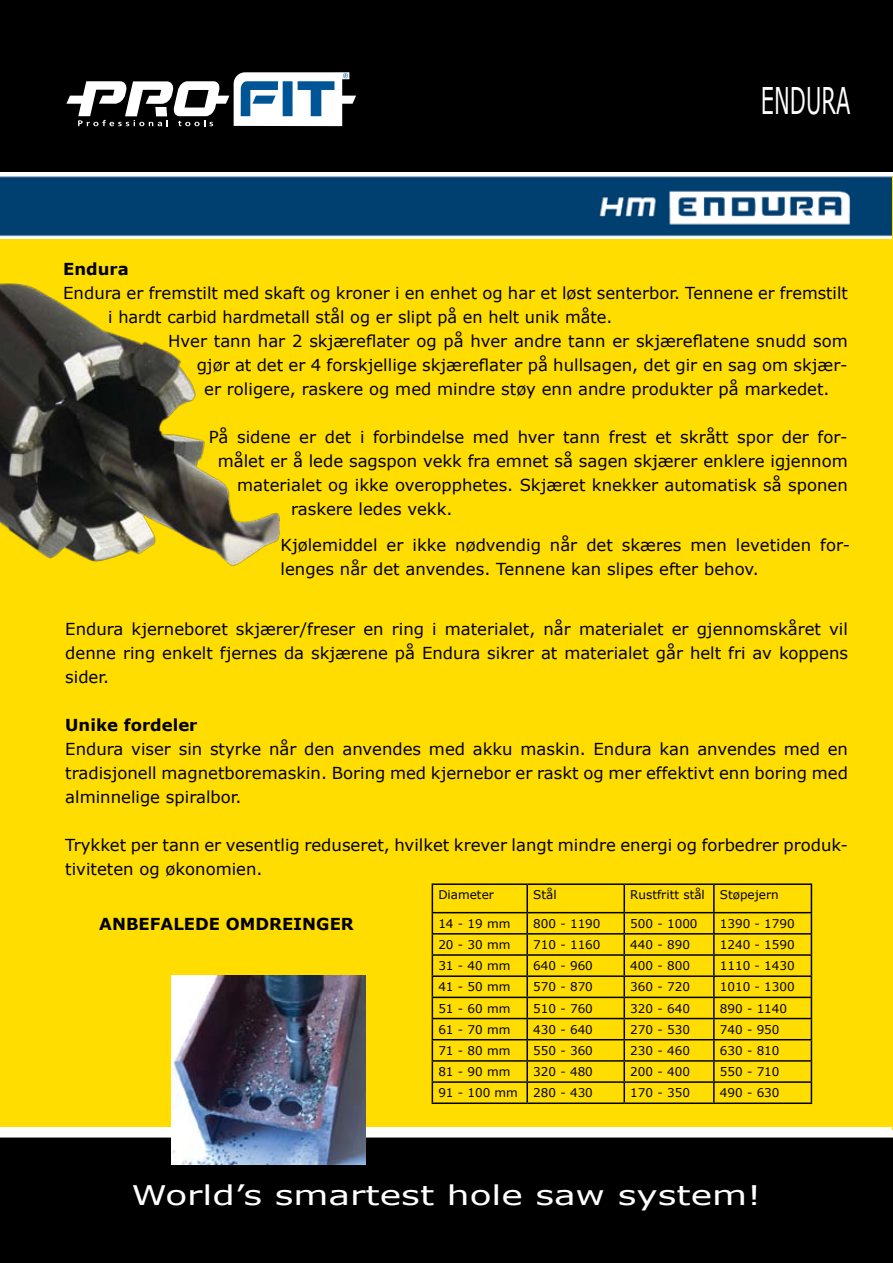
<style>
.page{position:relative;width:893px;height:1263px;background:#fff}
.page>*{position:absolute;margin:0;border:0;box-sizing:border-box;transform-origin:0 0}
.t1{font:36.75px "Verdana";color:#fff;scale:.57 1}
.t2{font:27px "Verdana";color:#fff;scale:1.33 1}
.t3{font:16.5px/24px "Verdana";color:#000}
.t4{font:700 16.5px "Verdana";color:#000}
.t5{font:12px "Verdana";color:#000}
</style>
<div class="page">
<div style="left:0;top:0;width:893px;height:174px;background:#000"></div>
<div style="left:0;top:1137px;width:893px;height:126px;background:#000"></div>
<svg style="left:66px;top:72px;width:290px;height:54px"></svg>
<img style="left:0;top:173px;width:893px;height:67px">
<div style="left:0;top:240px;width:893px;height:887px;background:#fd0"></div>
<img style="left:0;top:283px;width:279px;height:283px">
<img style="left:172px;top:976px;width:194px;height:188px">
<hr style="left:432px;top:883px;width:95px;height:2px;background:#000">
<hr style="left:527px;top:883px;width:97px;height:2px;background:#000">
<hr style="left:526px;top:885px;width:2px;height:27px;background:#000">
<hr style="left:624px;top:883px;width:90px;height:2px;background:#000">
<hr style="left:623px;top:885px;width:2px;height:27px;background:#000">
<hr style="left:714px;top:883px;width:98px;height:2px;background:#000">
<hr style="left:713px;top:885px;width:2px;height:27px;background:#000">
<hr style="left:432px;top:912px;width:95px;height:1px;background:#000">
<hr style="left:527px;top:912px;width:97px;height:1px;background:#000">
<hr style="left:526px;top:913px;width:2px;height:20px;background:#000">
<hr style="left:624px;top:912px;width:90px;height:1px;background:#000">
<hr style="left:623px;top:913px;width:2px;height:20px;background:#000">
<hr style="left:714px;top:912px;width:98px;height:1px;background:#000">
<hr style="left:713px;top:913px;width:2px;height:20px;background:#000">
<hr style="left:432px;top:933px;width:95px;height:1px;background:#000">
<hr style="left:527px;top:933px;width:97px;height:1px;background:#000">
<hr style="left:526px;top:934px;width:2px;height:20px;background:#000">
<hr style="left:624px;top:933px;width:90px;height:1px;background:#000">
<hr style="left:623px;top:934px;width:2px;height:20px;background:#000">
<hr style="left:714px;top:933px;width:98px;height:1px;background:#000">
<hr style="left:713px;top:934px;width:2px;height:20px;background:#000">
<hr style="left:432px;top:954px;width:95px;height:2px;background:#000">
<hr style="left:527px;top:954px;width:97px;height:2px;background:#000">
<hr style="left:624px;top:954px;width:90px;height:2px;background:#000">
<hr style="left:714px;top:954px;width:98px;height:2px;background:#000">
<hr style="left:432px;top:975px;width:95px;height:2px;background:#000">
<hr style="left:527px;top:975px;width:97px;height:2px;background:#000">
<svg style="left:526px;top:956px;width:2px;height:40px"></svg>
<hr style="left:624px;top:975px;width:90px;height:2px;background:#000">
<svg style="left:623px;top:956px;width:2px;height:40px"></svg>
<hr style="left:714px;top:975px;width:98px;height:2px;background:#000">
<svg style="left:713px;top:956px;width:2px;height:40px"></svg>
<hr style="left:432px;top:996px;width:95px;height:2px;background:#000">
<hr style="left:527px;top:996px;width:97px;height:2px;background:#000">
<hr style="left:526px;top:998px;width:2px;height:20px;background:#000">
<hr style="left:624px;top:996px;width:90px;height:2px;background:#000">
<hr style="left:623px;top:998px;width:2px;height:20px;background:#000">
<hr style="left:714px;top:996px;width:98px;height:2px;background:#000">
<hr style="left:713px;top:998px;width:2px;height:20px;background:#000">
<hr style="left:432px;top:1018px;width:95px;height:1px;background:#000">
<hr style="left:527px;top:1018px;width:97px;height:1px;background:#000">
<hr style="left:526px;top:1019px;width:2px;height:20px;background:#000">
<hr style="left:624px;top:1018px;width:90px;height:1px;background:#000">
<hr style="left:623px;top:1019px;width:2px;height:20px;background:#000">
<hr style="left:714px;top:1018px;width:98px;height:1px;background:#000">
<hr style="left:713px;top:1019px;width:2px;height:20px;background:#000">
<hr style="left:432px;top:1039px;width:95px;height:1px;background:#000">
<hr style="left:527px;top:1039px;width:97px;height:1px;background:#000">
<hr style="left:526px;top:1040px;width:2px;height:20px;background:#000">
<hr style="left:624px;top:1039px;width:90px;height:1px;background:#000">
<hr style="left:623px;top:1040px;width:2px;height:20px;background:#000">
<hr style="left:714px;top:1039px;width:98px;height:1px;background:#000">
<hr style="left:713px;top:1040px;width:2px;height:20px;background:#000">
<hr style="left:432px;top:1060px;width:95px;height:2px;background:#000">
<hr style="left:527px;top:1060px;width:97px;height:2px;background:#000">
<hr style="left:624px;top:1060px;width:90px;height:2px;background:#000">
<hr style="left:714px;top:1060px;width:98px;height:2px;background:#000">
<hr style="left:432px;top:1081px;width:95px;height:2px;background:#000">
<svg style="left:432px;top:885px;width:1px;height:217px"></svg>
<hr style="left:527px;top:1081px;width:97px;height:2px;background:#000">
<svg style="left:526px;top:1062px;width:2px;height:40px"></svg>
<hr style="left:624px;top:1081px;width:90px;height:2px;background:#000">
<svg style="left:623px;top:1062px;width:2px;height:40px"></svg>
<hr style="left:714px;top:1081px;width:98px;height:2px;background:#000">
<svg style="left:713px;top:1062px;width:2px;height:40px"></svg>
<svg style="left:811px;top:885px;width:1px;height:217px"></svg>
<hr style="left:432px;top:1102px;width:95px;height:2px;background:#000">
<hr style="left:527px;top:1102px;width:97px;height:2px;background:#000">
<hr style="left:624px;top:1102px;width:90px;height:2px;background:#000">
<hr style="left:714px;top:1102px;width:98px;height:2px;background:#000">
<h1 class="t1" style="left:761px;top:77px;width:159px">ENDURA</h1>
<p class="t4" style="left:63px;top:259px;width:67px">Endura</p>
<p class="t3" style="left:108px;top:281px;width:741px;text-indent:-45px">Endura er fremstilt med skaft og kroner i en enhet og har et løst senterbor. Tennene er fremstilt i hardt carbid hardmetall stål og er slipt på en helt unik måte.</p>
<p class="t3" style="left:168px;top:329px;width:681px">Hver tann har 2 skjæreflater og på hver andre tann er skjæreflatene snudd som</p>
<p class="t3" style="left:197px;top:353px;width:652px">gjør at det er 4 forskjellige skjæreflater på hullsagen, det gir en sag om skjær-</p>
<p class="t3" style="left:204px;top:377px;width:627px">er roligere, raskere og med mindre støy enn andre produkter på markedet.</p>
<p class="t3" style="left:209px;top:425px;width:640px">På sidene er det i forbindelse med hver tann frest et skrått spor der for-</p>
<p class="t3" style="left:218px;top:449px;width:632px">målet er å lede sagspon vekk fra emnet så sagen skjærer enklere igjennom</p>
<p class="t3" style="left:237px;top:473px;width:612px">materialet og ikke overopphetes. Skjæret knekker automatisk så sponen</p>
<p class="t3" style="left:291px;top:497px;width:163px">raskere ledes vekk.</p>
<p class="t3" style="left:281px;top:533px;width:571px">Kjølemiddel er ikke nødvendig når det skæres men levetiden for&shy;lenges når det anvendes. Tennene kan slipes efter behov.</p>
<p class="t3" style="left:65px;top:616px;width:784px;text-align:justify">Endura kjerneboret skjærer/freser en ring i materialet, når materialet er gjennomskåret vil denne ring enkelt fjernes da skjærene på Endura sikrer at materialet går helt fri av koppens sider.</p>
<p class="t4" style="left:65px;top:714px;width:134px">Unike fordeler</p>
<p class="t3" style="left:65px;top:736px;width:784px;text-align:justify">Endura viser sin styrke når den anvendes med akku maskin. Endura kan anvendes med en tradisjonell magnetboremaskin. Boring med kjernebor er raskt og mer effektivt enn boring med alminnelige spiralbor.</p>
<p class="t3" style="left:65px;top:832px;width:784px">Trykket per tann er vesentlig reduseret, hvilket krever langt mindre energi og forbedrer produk&shy;tiviteten og økonomien.</p>
<p class="t5" style="left:438px;top:887px;width:57px">Diameter</p>
<p class="t5" style="left:533px;top:887px;width:25px">Stål</p>
<p class="t5" style="left:630px;top:887px;width:150px">Rustfritt stål Støpejern</p>
<p class="t5" style="left:438px;top:916px;width:73px">14 - 19 mm</p>
<p class="t5" style="left:533px;top:916px;width:69px">800 - 1190</p>
<p class="t5" style="left:630px;top:916px;width:69px">500 - 1000</p>
<p class="t5" style="left:720px;top:916px;width:76px">1390 - 1790</p>
<p class="t5" style="left:438px;top:937px;width:73px">20 - 30 mm</p>
<p class="t5" style="left:533px;top:937px;width:69px">710 - 1160</p>
<p class="t5" style="left:630px;top:937px;width:61px">440 - 890</p>
<p class="t5" style="left:720px;top:937px;width:76px">1240 - 1590</p>
<p class="t5" style="left:438px;top:958px;width:73px">31 - 40 mm</p>
<p class="t5" style="left:533px;top:958px;width:61px">640 - 960</p>
<p class="t5" style="left:630px;top:958px;width:61px">400 - 800</p>
<p class="t5" style="left:720px;top:958px;width:76px">1110 - 1430</p>
<p class="t5" style="left:438px;top:979px;width:73px">41 - 50 mm</p>
<p class="t5" style="left:533px;top:979px;width:61px">570 - 870</p>
<p class="t5" style="left:630px;top:979px;width:61px">360 - 720</p>
<p class="t5" style="left:720px;top:979px;width:76px">1010 - 1300</p>
<p class="t5" style="left:438px;top:1000px;width:73px">51 - 60 mm</p>
<p class="t5" style="left:533px;top:1000px;width:61px">510 - 760</p>
<p class="t5" style="left:630px;top:1000px;width:61px">320 - 640</p>
<p class="t5" style="left:720px;top:1000px;width:69px">890 - 1140</p>
<p class="t5" style="left:438px;top:1022px;width:73px">61 - 70 mm</p>
<p class="t5" style="left:533px;top:1022px;width:61px">430 - 640</p>
<p class="t5" style="left:630px;top:1022px;width:61px">270 - 530</p>
<p class="t5" style="left:720px;top:1022px;width:61px">740 - 950</p>
<p class="t5" style="left:438px;top:1043px;width:73px">71 - 80 mm</p>
<p class="t5" style="left:533px;top:1043px;width:61px">550 - 360</p>
<p class="t5" style="left:630px;top:1043px;width:61px">230 - 460</p>
<p class="t5" style="left:720px;top:1043px;width:61px">630 - 810</p>
<p class="t5" style="left:438px;top:1064px;width:73px">81 - 90 mm</p>
<p class="t5" style="left:533px;top:1064px;width:61px">320 - 480</p>
<p class="t5" style="left:630px;top:1064px;width:61px">200 - 400</p>
<p class="t5" style="left:720px;top:1064px;width:61px">550 - 710</p>
<p class="t5" style="left:438px;top:1085px;width:81px">91 - 100 mm</p>
<p class="t5" style="left:533px;top:1085px;width:61px">280 - 430</p>
<p class="t5" style="left:630px;top:1085px;width:61px">170 - 350</p>
<p class="t5" style="left:720px;top:1085px;width:61px">490 - 630</p>
<p class="t4" style="left:99px;top:913px;width:256px">ANBEFALEDE OMDREINGER</p>
<h2 class="t2" style="left:132px;top:1178px;width:475px">World’s smartest hole saw system!</h2>
</div>
